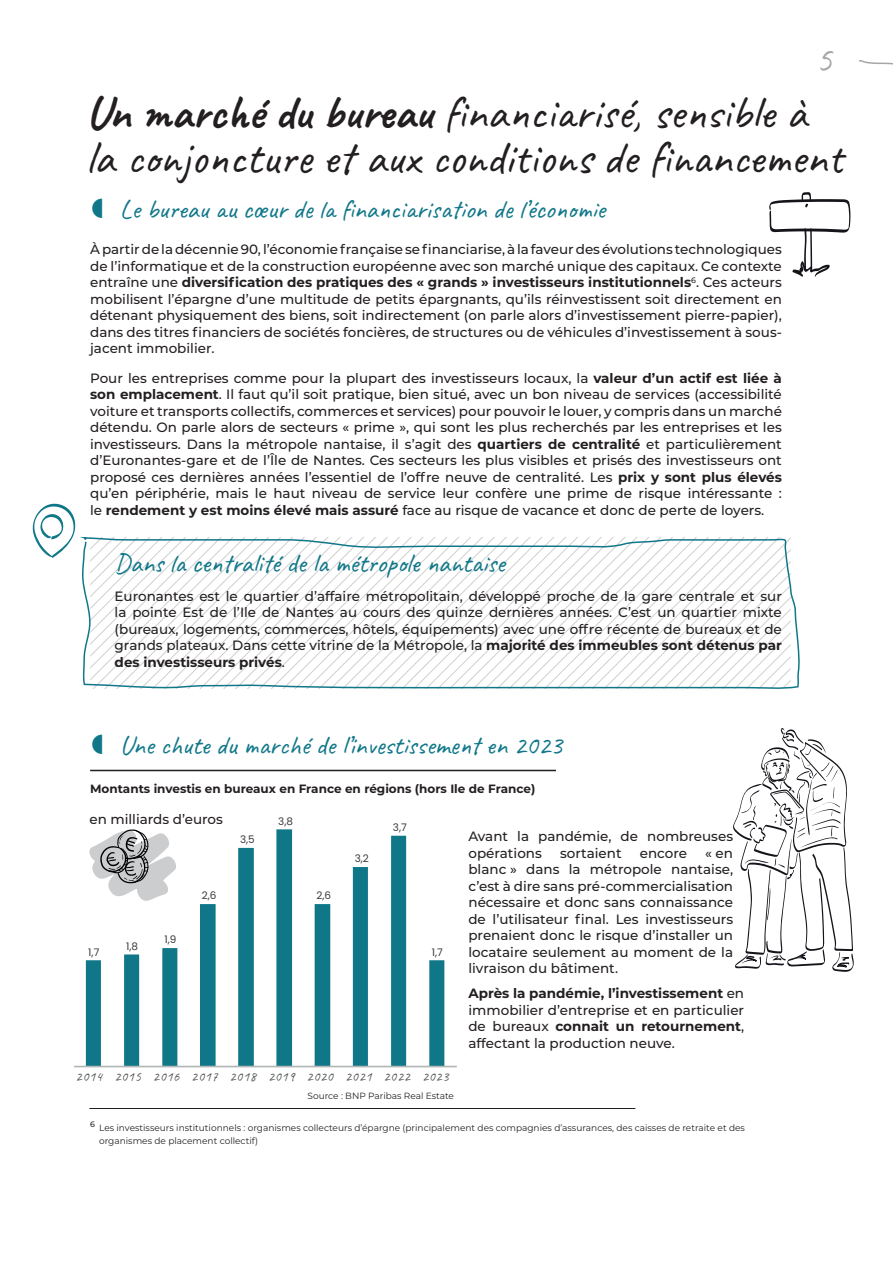
<style>
.page{position:relative;width:893px;height:1263px;background:#fff}
.page>*{position:absolute;margin:0;border:0;box-sizing:border-box;transform-origin:0 0}
.t1{font:47.25px/44.7px "Caveat";color:#231f20}
.t2{font:36px "Caveat";color:#a5a6aa}
.t3{font:27px "Caveat";color:#107789}
.t4{font:13.95px "Caveat";letter-spacing:.04em;color:#515455}
.t5{font:500 13.5px/16.5px "Montserrat";color:#231f20;text-align:justify}
.t6{font:700 12px "Montserrat";color:#231f20}
.t7{font:10.35px "Poppins";color:#36393c}
.t8{font:9px/12.1px "Montserrat";color:#231f20}
.t9{font:500 7.8px "Montserrat";color:#231f20}
.s1{font-weight:700}
</style>
<div class="page">
<svg style="left:859px;top:60px;width:34px;height:5px"></svg>
<svg style="left:74px;top:536px;width:726px;height:532px"></svg>
<svg style="left:32px;top:503px;width:45px;height:55px"></svg>
<svg style="left:769px;top:192px;width:81px;height:85px"></svg>
<svg style="left:733px;top:728px;width:121px;height:244px"></svg>
<svg style="left:86px;top:829px;width:358px;height:237px"></svg>
<hr style="left:75px;top:1066px;width:381px;height:1px;background:#b2b6b6">
<svg style="left:89px;top:829px;width:87px;height:72px"></svg>
<hr style="left:89px;top:1108px;width:546px;height:1px;background:#231f20">
<svg style="left:92px;top:734px;width:10px;height:20px"></svg>
<h2 class="t2" style="left:816px;top:36px;width:18px">5</h2>
<h1 class="t1" style="left:86px;top:90px;width:758px"><span class="s1">Un marché du bureau</span> financiarisé, sensible à la conjoncture et aux conditions de financement</h1>
<h3 class="t3" style="left:120px;top:192px;width:487px">Le bureau au cœur de la financiarisation de l’économie</h3>
<p class="t5" style="left:90px;top:241px;width:693px">À partir de la décennie 90, l’économie française se financiarise, à la faveur des évolutions technologiques de l’informatique et de la construction européenne avec son marché unique des capitaux. Ce contexte entraîne une <span class="s1">diversification des pratiques des « grands » investisseurs institutionnels</span><sup>6</sup>. Ces acteurs mobilisent l’épargne d’une multitude de petits épargnants, qu’ils réinvestissent soit directement en détenant physiquement des biens, soit indirectement (on parle alors d’investissement pierre-papier), dans des titres financiers de sociétés foncières, de structures ou de véhicules d’investissement à sous&shy;jacent immobilier.</p>
<p class="t5" style="left:90px;top:369px;width:693px">Pour les entreprises comme pour la plupart des investisseurs locaux, la <span class="s1">valeur d’un actif est liée à son emplacement</span>. Il faut qu’il soit pratique, bien situé, avec un bon niveau de services (accessibilité voiture et transports collectifs, commerces et services) pour pouvoir le louer, y compris dans un marché détendu. On parle alors de secteurs « prime », qui sont les plus recherchés par les entreprises et les investisseurs. Dans la métropole nantaise, il s’agit des <span class="s1">quartiers de centralité</span> et particulièrement d’Euronantes-gare et de l’Île de Nantes. Ces secteurs les plus visibles et prisés des investisseurs ont proposé ces dernières années l’essentiel de l’offre neuve de centralité. Les <span class="s1">prix y sont plus élevés </span>qu’en périphérie, mais le haut niveau de service leur confère une prime de risque intéressante : le <span class="s1">rendement y est moins élevé mais assuré</span> face au risque de vacance et donc de perte de loyers.</p>
<h3 class="t3" style="left:115px;top:546px;width:392px">Dans la centralité de la métropole nantaise</h3>
<p class="t5" style="left:115px;top:587px;width:669px">Euronantes est le quartier d’affaire métropolitain, développé proche de la gare centrale et sur la pointe Est de l’Ile de Nantes au cours des quinze dernières années. C’est un quartier mixte (bureaux, logements, commerces, hôtels, équipements) avec une offre récente de bureaux et de grands plateaux. Dans cette vitrine de la Métropole, la <span class="s1">majorité des immeubles sont détenus par des investisseurs privés</span>.</p>
<h3 class="t3" style="left:120px;top:728px;width:444px">Une chute du marché de l’investissement en 2023</h3>
<p class="t6" style="left:90px;top:779px;width:447px">Montants investis en bureaux en France en régions (hors Ile de France)</p>
<p class="t5" style="left:89px;top:810px;width:135px">en milliards d’euros</p>
<p class="t7" style="left:278px;top:815px;width:16px">3,8</p>
<p class="t7" style="left:393px;top:821px;width:15px">3,7</p>
<p class="t7" style="left:240px;top:834px;width:16px">3,5</p>
<p class="t7" style="left:355px;top:853px;width:16px">3,2</p>
<p class="t7" style="left:202px;top:890px;width:16px">2,6</p>
<p class="t7" style="left:316px;top:890px;width:16px">2,6</p>
<p class="t7" style="left:88px;top:946px;width:13px">1,7</p>
<p class="t7" style="left:126px;top:940px;width:13px">1,8</p>
<p class="t7" style="left:164px;top:934px;width:13px">1,9</p>
<p class="t7" style="left:432px;top:946px;width:13px">1,7</p>
<p class="t4" style="left:76px;top:1068px;width:374px">2014 2015 2016 2017 2018 2019 2020 2021 2022 2023</p>
<p class="t8" style="left:307px;top:1089px;width:148px">Source : BNP Paribas Real Estate</p>
<p class="t5" style="left:468px;top:828px;width:266px">Avant la pandémie, de nombreuses opérations</p>
<p class="t5" style="left:560px;top:844px;width:63px">sortaient</p>
<p class="t5" style="left:640px;top:844px;width:49px">encore</p>
<p class="t5" style="left:468px;top:844px;width:266px;text-indent:237px">« en blanc » dans la métropole nantaise, c’est à dire sans pré-commercialisation nécessaire et donc sans connaissance de l’utilisateur final. Les investisseurs prenaient donc le risque d’installer un locataire seulement au moment de la livraison du bâtiment.</p>
<p class="t5" style="left:468px;top:985px;width:277px"><span class="s1">Après la pandémie, l’investissement</span> en immobilier d’entreprise et en particulier de bureaux <span class="s1">connait un retournement</span>, affectant la production neuve.</p>
<p class="t9" style="left:90px;top:1119px;width:6px">6</p>
<p class="t8" style="left:99px;top:1122px;width:647px">Les investisseurs institutionnels : organismes collecteurs d’épargne (principalement des compagnies d’assurances, des caisses de retraite et des organismes de placement collectif)</p>
</div>
